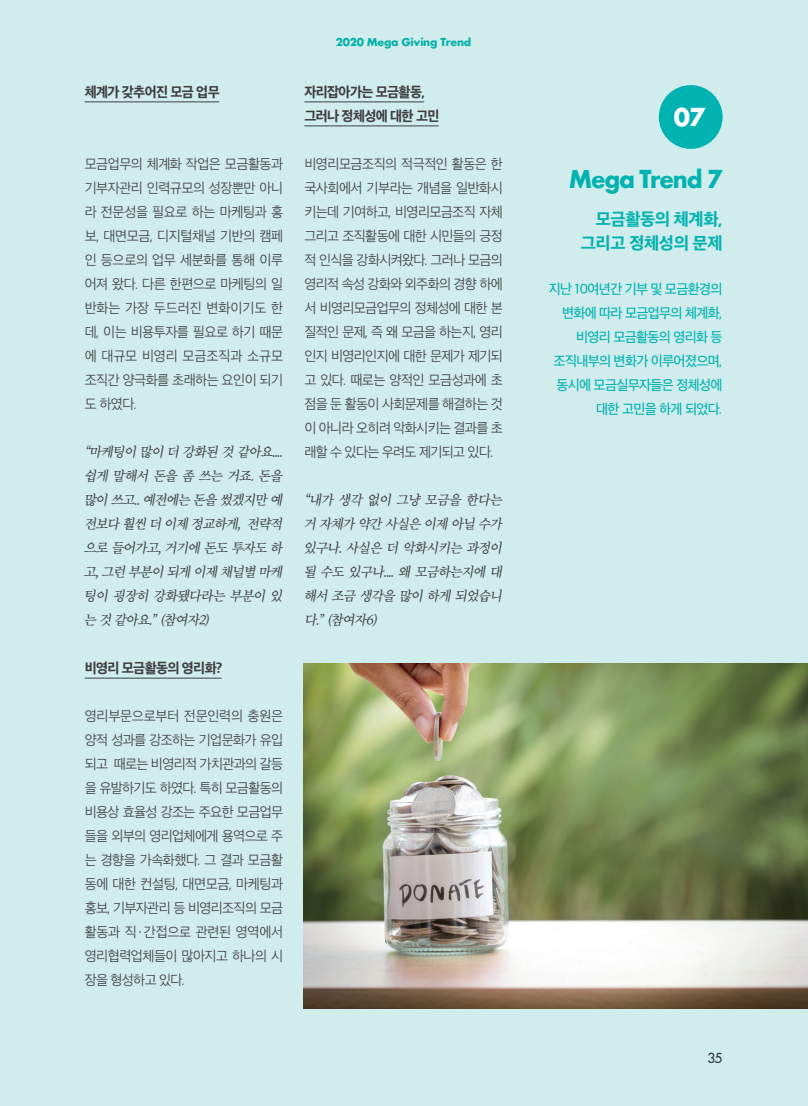
<style>
.page{position:relative;width:808px;height:1106px;background:#d1ecec}
.page>*{position:absolute;margin:0;border:0;box-sizing:border-box;transform-origin:0 0}
.t1{font:700 27px "Futura";letter-spacing:-.05em;color:#00b2b0;scale:.95 1}
.t2{font:700 27px "Futura";color:#fff}
.t3{font:16.5px/24px "SD Gothic Neoa h Ex Bd";letter-spacing:-.025em;color:#00b2b0;text-align:right}
.t4{font:13.5px/24px "SD Gothic Neoa c Lt";letter-spacing:-.04em;color:#3e3e3f;text-align:justify}
.t5{font:italic 13.5px/24px "SD Myeongjo Neoa d Md";color:#3e3e3f;text-align:justify}
.t6{font:13.5px/24px "SD Gothic Neoa e Md";letter-spacing:-.05em;color:#00b2b0;text-align:right}
.t7{font:13.5px/24px "SD Gothic Neoa h Ex Bd";letter-spacing:-.05em;color:#3e3e3f}
.t8{font:13.5px "Futura LT";color:#3e3e3f}
.t9{font:700 12px "Futura";letter-spacing:-.02em;color:#00b2b0}
</style>
<div class="page">
<div style="left:708px;top:1052px;width:14px;height:10px;background:#d1ecec"></div>
<div style="left:336px;top:37px;width:135px;height:11px;background:#d1ecec"></div>
<hr style="left:85px;top:102px;width:134px;height:1px;background:#3e3e3f">
<hr style="left:85px;top:678px;width:137px;height:1px;background:#3e3e3f">
<hr style="left:304px;top:102px;width:120px;height:1px;background:#3e3e3f">
<hr style="left:304px;top:126px;width:135px;height:1px;background:#3e3e3f">
<div style="left:659px;top:85px;width:64px;height:64px;background:#00b2b0;border-radius:50%"></div>
<img style="left:303px;top:663px;width:505px;height:345px">
<p class="t7" style="left:85px;top:80px;width:137px">체계가 갖추어진 모금 업무</p>
<p class="t4" style="left:85px;top:152px;width:200px">모금업무의 체계화 작업은 모금활동과 기부자관리 인력규모의 성장뿐만 아니 라 전문성을 필요로 하는 마케팅과 홍 보, 대면모금, 디지털채널 기반의 캠페 인 등으로의 업무 세분화를 통해 이루 어져 왔다. 다른 한편으로 마케팅의 일 반화는 가장 두드러진 변화이기도 한 데, 이는 비용투자를 필요로 하기 때문 에 대규모 비영리 모금조직과 소규모 조직간 양극화를 초래하는 요인이 되기 도 하였다.</p>
<p class="t5" style="left:84px;top:440px;width:203px">“마케팅이 많이 더 강화된 것 같아요.... 쉽게 말해서 돈을 좀 쓰는 거죠. 돈을 많이 쓰고..예전에는 돈을 썼겠지만 예 전보다 훨씬 더 이제 정교하게, 전략적 으로 들어가고, 거기에 돈도 투자도 하 고,그런 부분이 되게 이제 채널별 마케 팅이 굉장히 강화됐다라는 부분이 있 는 것 같아요.”(참여자2)</p>
<p class="t7" style="left:85px;top:656px;width:139px">비영리 모금활동의 영리화?</p>
<p class="t4" style="left:85px;top:704px;width:200px">영리부문으로부터 전문인력의 충원은 양적 성과를 강조하는 기업문화가 유입 되고 때로는 비영리적 가치관과의 갈등 을 유발하기도 하였다. 특히 모금활동의 비용상 효율성 강조는 주요한 모금업무 들을 외부의 영리업체에게 용역으로 주 는 경향을 가속화했다. 그 결과 모금활 동에 대한 컨설팅, 대면모금, 마케팅과 홍보, 기부자관리 등 비영리조직의 모금 활동과 직ㆍ간접으로 관련된 영역에서 영리협력업체들이 많아지고 하나의 시 장을 형성하고 있다.</p>
<p class="t9" style="left:336px;top:36px;width:137px">2020 Mega Giving Trend</p>
<p class="t7" style="left:304px;top:80px;width:137px">자리잡아가는 모금활동, 그러나 정체성에 대한 고민</p>
<p class="t4" style="left:304px;top:152px;width:200px">비영리모금조직의 적극적인 활동은 한 국사회에서 기부라는 개념을 일반화시 키는데 기여하고, 비영리모금조직 자체 그리고 조직활동에 대한 시민들의 긍정 적 인식을 강화시켜왔다. 그러나 모금의 영리적 속성 강화와 외주화의 경향 하에 서 비영리모금업무의 정체성에 대한 본 질적인 문제, 즉 왜 모금을 하는지, 영리 인지 비영리인지에 대한 문제가 제기되 고 있다. 때로는 양적인 모금성과에 초 점을 둔 활동이 사회문제를 해결하는 것 이 아니라 오히려 악화시키는 결과를 초 래할 수 있다는 우려도 제기되고 있다.</p>
<p class="t5" style="left:304px;top:488px;width:203px">“내가 생각 없이 그냥 모금을 한다는 거 자체가 약간 사실은 이제 아닐 수가 있구나. 사실은 더 악화시키는 과정이 될 수도 있구나.... 왜 모금하는지에 대 해서 조금 생각을 많이 하게 되었습니 다.”(참여자6)</p>
<h1 class="t2" style="left:674px;top:105px;width:33px">07</h1>
<h1 class="t1" style="left:569px;top:167px;width:163px">Mega Trend 7</h1>
<p class="t3" style="left:581px;top:207px;width:143px">모금활동의 체계화, 그리고 정체성의 문제</p>
<p class="t6" style="left:549px;top:277px;width:175px">지난 10여년간 기부 및 모금환경의 변화에 따라 모금업무의 체계화, 비영리 모금활동의 영리화 등 조직내부의 변화가 이루어졌으며, 동시에 모금실무자들은 정체성에 대한 고민을 하게 되었다.</p>
<p class="t8" style="left:707px;top:1048px;width:16px">35</p>
</div>
